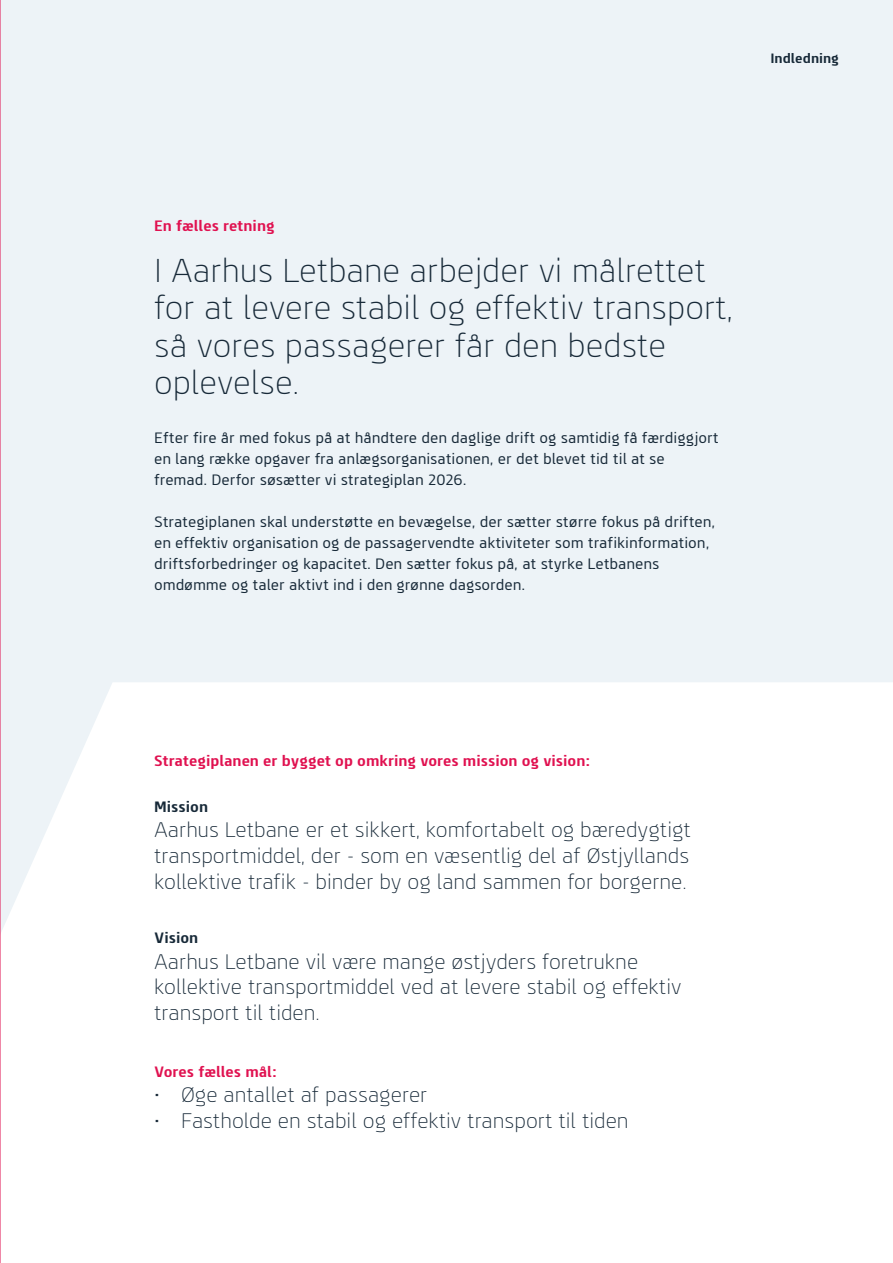
<style>
.page{position:relative;width:893px;height:1263px;background:#edf3f7}
.page>*{position:absolute;margin:0;border:0;box-sizing:border-box;transform-origin:0 0}
.t1{font:300 33px/37.5px "Interlines";color:#172938}
.t2{font:300 21px/26.2px "Interlines";color:#172938;text-align:justify}
.t3{font:15px/21px "Interlines";color:#172938}
.t4{font:700 15px "Interlines";color:#e01150}
.t5{font:700 15px "Interlines";color:#172938}
.t6{font:700 13.5px "Interlines";color:#172938}
</style>
<div class="page">
<div style="left:0;top:682px;width:893px;height:581px;background:#fff"></div>
<p class="t6" style="left:770px;top:53px;width:70px">Indledning</p>
<p class="t4" style="left:154px;top:220px;width:122px">En fælles retning</p>
<h1 class="t1" style="left:154px;top:254px;width:580px">I Aarhus Letbane arbejder vi målrettet for at levere stabil og effektiv transport, så vores passagerer får den bedste oplevelse.</h1>
<p class="t3" style="left:154px;top:429px;width:566px">Efter fire år med fokus på at håndtere den daglige drift og samtidig få færdiggjort en lang række opgaver fra anlægsorganisationen, er det blevet tid til at se fremad. Derfor søsætter vi strategiplan 2026.</p>
<p class="t3" style="left:154px;top:513px;width:563px">Strategiplanen skal understøtte en bevægelse, der sætter større fokus på driften, en effektiv organisation og de passagervendte aktiviteter som trafikinformation, driftsforbedringer og kapacitet. Den sætter fokus på, at styrke Letbanens omdømme og taler aktivt ind i den grønne dagsorden.</p>
<p class="t4" style="left:154px;top:754px;width:438px">Strategiplanen er bygget op omkring vores mission og vision:</p>
<p class="t5" style="left:154px;top:800px;width:55px">Mission</p>
<h2 class="t2" style="left:154px;top:818px;width:538px">Aarhus Letbane er et sikkert, komfortabelt og bæredygtigt transportmiddel, der - som en væsentlig del af Østjyllands kollektive trafik - binder by og land sammen for borgerne.</h2>
<p class="t5" style="left:154px;top:932px;width:46px">Vision</p>
<h2 class="t2" style="left:154px;top:950px;width:529px;line-height:25.5px;text-align:left">Aarhus Letbane vil være mange østjyders foretrukne kollektive transportmiddel ved at levere stabil og effektiv transport til tiden.</h2>
<p class="t4" style="left:154px;top:1066px;width:124px">Vores fælles mål:</p>
<h2 class="t2" style="left:154px;top:1084px;width:275px">• Øge antallet af passagerer</h2>
<h2 class="t2" style="left:154px;top:1109px;width:476px">• Fastholde en stabil og effektiv transport til tiden</h2>
</div>
